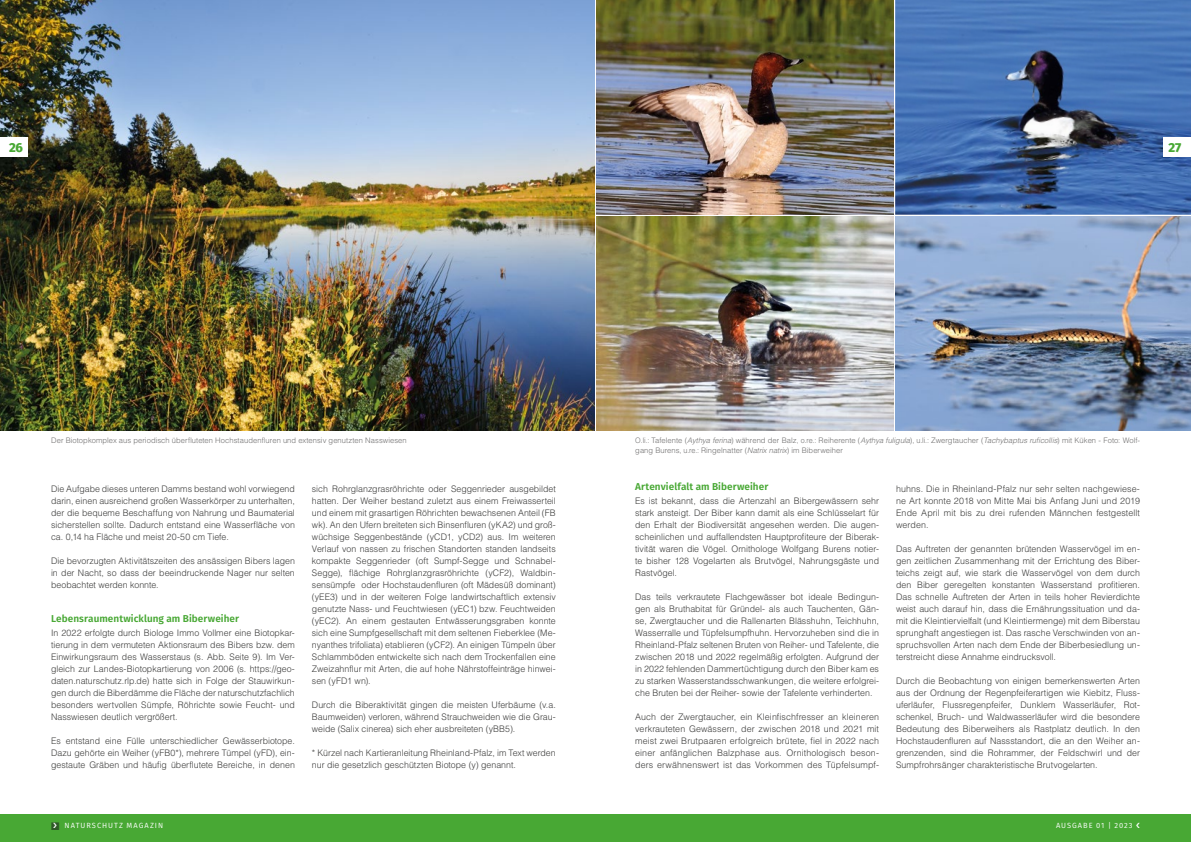
<style>
.page{position:relative;width:1191px;height:842px;background:#fff}
.page>*{position:absolute;margin:0;border:0;box-sizing:border-box;transform-origin:0 0}
.t1{font:800 13px "Fira Sans";color:#48a834}
.t2{font:600 10px "Fira Sans";letter-spacing:.005em;color:#48a834}
.t3{font:300 9px/12px "Helvetica LT Std";color:#3c3c3b;text-align:justify}
.t4{font:300 7.6px/10px "Helvetica LT Std";letter-spacing:.005em;color:#706f6f;scale:.95 1}
.t5{font:300 7.6px "Helvetica LT Std";letter-spacing:.005em;color:#706f6f}
.t6{font:7.5px "Fira Sans";letter-spacing:.13em;color:#fff}
.s1{font-style:italic}
.s2{color:#2e5927}
</style>
<div class="page">
<div style="left:0;top:814px;width:595px;height:28px;background:#48a834"></div>
<div style="left:595px;top:814px;width:596px;height:28px;background:#48a834"></div>
<img style="left:596px;top:217px;width:297px;height:213px">
<img style="left:596px;top:0;width:297px;height:215px">
<img style="left:895px;top:217px;width:296px;height:213px">
<img style="left:895px;top:0;width:296px;height:215px">
<img style="left:0;top:0;width:594px;height:430px">
<div style="left:1163px;top:137px;width:28px;height:20px;background:#fff"></div>
<div style="left:0;top:137px;width:28px;height:20px;background:#fff"></div>
<h1 class="t1" style="left:9px;top:136px;width:16px">26</h1>
<h1 class="t1" style="left:1168px;top:136px;width:14px">27</h1>
<p class="t5" style="left:51px;top:436px;width:357px">Der Biotopkomplex aus periodisch überfluteten Hochstaudenfluren und extensiv genutzten Nasswiesen</p>
<p class="t4" style="left:635px;top:435px;width:533px">O.li.: Tafelente (<span class="s1">Aythya ferina</span>) während der Balz, o.re.: Reiherente (<span class="s1">Aythya fuligula</span>), u.li.: Zwergtaucher (<span class="s1">Tachybaptus ruficollis</span>) mit Küken - Foto: Wolf&shy;gang Burens, u.re.: Ringelnatter (<span class="s1">Natrix natrix</span>) im Biberweiher</p>
<p class="t3" style="left:51px;top:483px;width:245px">Die Aufgabe dieses unteren Damms bestand wohl vorwiegend darin, einen ausreichend großen Wasserkörper zu unterhalten, der die bequeme Beschaffung von Nahrung und Baumaterial sicherstellen sollte. Dadurch entstand eine Wasserfläche von ca. 0,14 ha Fläche und meist 20-50 cm Tiefe.</p>
<p class="t3" style="left:51px;top:555px;width:245px">Die bevorzugten Aktivitätszeiten des ansässigen Bibers lagen in der Nacht, so dass der beeindruckende Nager nur selten beobachtet werden konnte.</p>
<p class="t2" style="left:51px;top:610px;width:190px">Lebensraumentwicklung am Biberweiher</p>
<p class="t3" style="left:51px;top:627px;width:245px">In 2022 erfolgte durch Biologe Immo Vollmer eine Biotopkar&shy;tierung in dem vermuteten Aktionsraum des Bibers bzw. dem Einwirkungsraum des Wasserstaus (s. Abb. Seite 9). Im Ver&shy;gleich zur Landes-Biotopkartierung von 2006 (s. https://geo&shy;daten.naturschutz.rlp.de) hatte sich in Folge der Stauwirkun&shy;gen durch die Biberdämme die Fläche der naturschutzfachlich besonders wertvollen Sümpfe, Röhrichte sowie Feucht- und Nasswiesen deutlich vergrößert.</p>
<p class="t3" style="left:51px;top:735px;width:245px">Es entstand eine Fülle unterschiedlicher Gewässerbiotope.<br>Dazu gehörte ein Weiher (yFB0*), mehrere Tümpel (yFD), ein&shy;gestaute Gräben und häufig überflutete Bereiche, in denen</p>
<p class="t3" style="left:312px;top:483px;width:245px">sich Rohrglanzgrasröhrichte oder Seggenrieder ausgebildet hatten. Der Weiher bestand zuletzt aus einem Freiwasserteil und einem mit grasartigen Röhrichten bewachsenen Anteil (FB wk). An den Ufern breiteten sich Binsenfluren (yKA2) und groß&shy;wüchsige Seggenbestände (yCD1, yCD2) aus. Im weiteren Verlauf von nassen zu frischen Standorten standen landseits kompakte Seggenrieder (oft Sumpf-Segge und Schnabel-Segge), flächige Rohrglanzgrasröhrichte (yCF2), Waldbin&shy;sensümpfe oder Hochstaudenfluren (oft Mädesüß dominant) (yEE3) und in der weiteren Folge landwirtschaftlich extensiv genutzte Nass- und Feuchtwiesen (yEC1) bzw. Feuchtweiden (yEC2). An einem gestauten Entwässerungsgraben konnte sich eine Sumpfgesellschaft mit dem seltenen Fieberklee (Me&shy;nyanthes trifoliata) etablieren (yCF2). An einigen Tümpeln über Schlammböden entwickelte sich nach dem Trockenfallen eine Zweizahnflur mit Arten, die auf hohe Nährstoffeinträge hinwei&shy;sen (yFD1 wn).</p>
<p class="t3" style="left:312px;top:699px;width:245px">Durch die Biberaktivität gingen die meisten Uferbäume (v.a.<br>Baumweiden) verloren, während Strauchweiden wie die Grau&shy;weide (Salix cinerea) sich eher ausbreiteten (yBB5).</p>
<p class="t3" style="left:312px;top:747px;width:245px">* Kürzel nach Kartieranleitung Rheinland-Pfalz, im Text werden nur die gesetzlich geschützten Biotope (y) genannt.</p>
<p class="t2" style="left:635px;top:478px;width:135px">Artenvielfalt am Biberweiher</p>
<p class="t3" style="left:635px;top:495px;width:245px">Es ist bekannt, dass die Artenzahl an Bibergewässern sehr stark ansteigt. Der Biber kann damit als eine Schlüsselart für den Erhalt der Biodiversität angesehen werden. Die augen&shy;scheinlichen und auffallendsten Hauptprofiteure der Biberak&shy;tivität waren die Vögel. Ornithologe Wolfgang Burens notier&shy;te bisher 128 Vogelarten als Brutvögel, Nahrungsgäste und Rastvögel.</p>
<p class="t3" style="left:635px;top:591px;width:245px">Das teils verkrautete Flachgewässer bot ideale Bedingun&shy;gen als Bruthabitat für Gründel- als auch Tauchenten, Gän&shy;se, Zwergtaucher und die Rallenarten Blässhuhn, Teichhuhn, Wasserralle und Tüpfelsumpfhuhn. Hervorzuheben sind die in Rheinland-Pfalz seltenen Bruten von Reiher- und Tafelente, die zwischen 2018 und 2022 regelmäßig erfolgten. Aufgrund der in 2022 fehlenden Dammertüchtigung durch den Biber kam es zu starken Wasserstandsschwankungen, die weitere erfolgrei&shy;che Bruten bei der Reiher- sowie der Tafelente verhinderten.</p>
<p class="t3" style="left:635px;top:711px;width:245px">Auch der Zwergtaucher, ein Kleinfischfresser an kleineren verkrauteten Gewässern, der zwischen 2018 und 2021 mit meist zwei Brutpaaren erfolgreich brütete, fiel in 2022 nach einer anfänglichen Balzphase aus. Ornithologisch beson&shy;ders erwähnenswert ist das Vorkommen des Tüpfelsumpf-</p>
<p class="t3" style="left:896px;top:483px;width:245px">huhns. Die in Rheinland-Pfalz nur sehr selten nachgewiese&shy;ne Art konnte 2018 von Mitte Mai bis Anfang Juni und 2019<br>Ende April mit bis zu drei rufenden Männchen festgestellt werden.</p>
<p class="t3" style="left:896px;top:543px;width:245px">Das Auftreten der genannten brütenden Wasservögel im en&shy;gen zeitlichen Zusammenhang mit der Errichtung des Biber&shy;teichs zeigt auf, wie stark die Wasservögel von dem durch den Biber geregelten konstanten Wasserstand profitieren.<br>Das schnelle Auftreten der Arten in teils hoher Revierdichte weist auch darauf hin, dass die Ernährungssituation und da&shy;mit die Kleintiervielfalt (und Kleintiermenge) mit dem Biberstau sprunghaft angestiegen ist. Das rasche Verschwinden von an&shy;spruchsvollen Arten nach dem Ende der Biberbesiedlung un&shy;terstreicht diese Annahme eindrucksvoll.</p>
<p class="t3" style="left:896px;top:675px;width:245px">Durch die Beobachtung von einigen bemerkenswerten Arten aus der Ordnung der Regenpfeiferartigen wie Kiebitz, Fluss&shy;uferläufer, Flussregenpfeifer, Dunklem Wasserläufer, Rot&shy;schenkel, Bruch- und Waldwasserläufer wird die besondere Bedeutung des Biberweihers als Rastplatz deutlich. In den Hochstaudenfluren auf Nassstandort, die an den Weiher an&shy;grenzenden, sind die Rohrammer, der Feldschwirl und der Sumpfrohrsänger charakteristische Brutvogelarten.</p>
<p class="t6" style="left:51px;top:821px;width:114px"><span class="s2">■</span> NATURSCHUTZ MAGAZIN</p>
<p class="t6" style="left:1056px;top:821px;width:78px">AUSGABE 01 | 2023</p>
</div>
